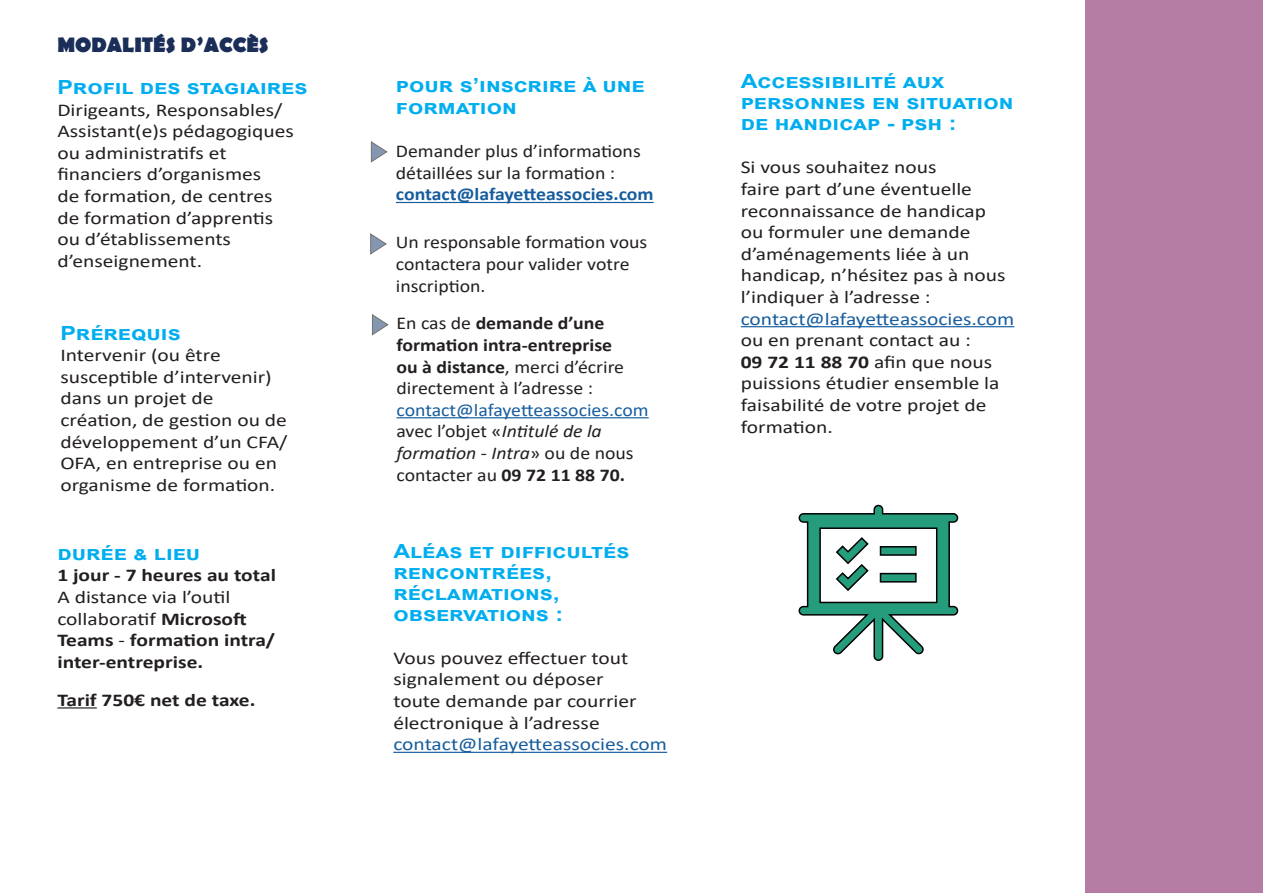
<style>
.page{position:relative;width:1263px;height:893px;background:#fff}
.page>*{position:absolute;margin:0;border:0;box-sizing:border-box;transform-origin:0 0}
.t1{font:700 21px "Berlin Sans FB";color:#1b2e59}
.t2{font:700 19.5px/21px "Arial";color:#00aeef;scale:1.19 1}
.t3{font:18px/21.6px "Calibri";color:#231f20;scale:1.19 1}
.t4{font:18px/21.6px "Calibri";color:#231f20;scale:1.1 1}
.t5{font:700 18px/21.6px "Calibri";color:#231f20;scale:1.19 1}
.t6{font:18px/21.6px "Calibri";color:#175d9e;scale:1.19 1}
.t7{font:700 18px "Calibri";color:#231f20;scale:1.1 1}
.t8{font:700 18px "Calibri";color:#175d9e;scale:1.1 1}
.t9{font:18px "Calibri";color:#175d9e;scale:1.1 1}
.s1{font-weight:400}
.s2{font-weight:700}
.s3{font-style:italic}
.s4{color:#175d9e}
.s5{color:#231f20}
</style>
<div class="page">
<hr style="left:396px;top:202px;width:258px;height:1px;background:#175d9e">
<hr style="left:396px;top:417px;width:253px;height:1px;background:#175d9e">
<svg style="left:371px;top:142px;width:16px;height:20px"></svg>
<svg style="left:372px;top:314px;width:16px;height:21px"></svg>
<svg style="left:370px;top:234px;width:16px;height:20px"></svg>
<hr style="left:57px;top:707px;width:40px;height:1px;background:#231f20">
<hr style="left:393px;top:752px;width:274px;height:1px;background:#175d9e">
<hr style="left:741px;top:326px;width:273px;height:1px;background:#175d9e">
<div style="left:1085px;top:0;width:178px;height:893px;background:#b57ca4"></div>
<svg style="left:798px;top:504px;width:161px;height:157px"></svg>
<p class="t1" style="left:57px;top:33px;width:213px">MODALITÉS D’ACCÈS</p>
<p class="t2" style="left:57px;top:77px;width:212px">Profil des stagiaires</p>
<p class="t3" style="left:57px;top:98px;width:200px">Dirigeants, Responsables/<br>Assistant(e)s pédagogiques ou administratifs et financiers d’organismes<br>de formation, de centres de formation d’apprentis ou d’établissements d’enseignement.</p>
<p class="t2" style="left:60px;top:322px;width:103px">Prérequis</p>
<p class="t3" style="left:60px;top:344px;width:192px">Intervenir (ou être susceptible d’intervenir) dans un projet de création, de gestion ou de développement d’un CFA/<br>OFA, en entreprise ou en organisme de formation.</p>
<p class="t2" style="left:57px;top:543px;width:122px">durée &amp; lieu</p>
<p class="t5" style="left:57px;top:564px;width:185px">1 jour - 7 heures au total</p>
<p class="t5" style="left:57px;top:586px;width:185px"><span class="s1">A distance via l’outil collaboratif</span> Microsoft<br>Teams <span class="s1">-</span> formation intra/ inter-entreprise.</p>
<p class="t5" style="left:57px;top:689px;width:168px">Tarif 750€ net de taxe.</p>
<p class="t2" style="left:396px;top:75px;width:211px;line-height:21.6px">pour s’inscrire à une formation</p>
<p class="t4" style="left:396px;top:140px;width:224px">Demander plus d’informations détaillées sur la formation :</p>
<p class="t8" style="left:396px;top:182px;width:236px">contact@lafayetteassocies.com</p>
<p class="t4" style="left:396px;top:231px;width:230px">Un responsable formation vous</p>
<p class="t4" style="left:396px;top:253px;width:214px">contactera pour valider votre</p>
<p class="t4" style="left:396px;top:274px;width:83px">inscription.</p>
<p class="t7" style="left:396px;top:311px;width:191px"><span class="s1">En cas de</span> demande d’une</p>
<p class="t7" style="left:396px;top:332px;width:198px">formation intra-entreprise</p>
<p class="t4" style="left:396px;top:355px;width:208px"><span class="s2">ou à distance</span>, merci d’écrire</p>
<p class="t4" style="left:396px;top:377px;width:180px">directement à l’adresse :</p>
<p class="t9" style="left:396px;top:397px;width:231px">contact@lafayetteassocies.com</p>
<p class="t4" style="left:396px;top:420px;width:217px">avec l’objet «<span class="s3">Intitulé de la formation - Intra</span>» ou de nous contacter au <span class="s2">09 72 11 88 70.</span></p>
<p class="t2" style="left:393px;top:540px;width:200px">Aléas et difficultés rencontrées, réclamations, observations :</p>
<p class="t3" style="left:393px;top:647px;width:232px">Vous pouvez effectuer tout signalement ou déposer<br>toute demande par courrier électronique à l’adresse <span class="s4">contact@lafayetteassocies.com</span></p>
<p class="t2" style="left:741px;top:71px;width:231px">Accessibilité aux personnes en situation de handicap - psh :</p>
<p class="t3" style="left:741px;top:156px;width:224px">Si vous souhaitez nous<br>faire part d’une éventuelle reconnaissance de handicap ou formuler une demande d’aménagements liée à un handicap, n’hésitez pas à nous l’indiquer à l’adresse :</p>
<p class="t6" style="left:741px;top:307px;width:231px">contact@lafayetteassocies.com <span class="s5">ou en prenant contact au :</span></p>
<p class="t3" style="left:741px;top:351px;width:219px"><span class="s2">09 72 11 88 70</span> afin que nous puissions étudier ensemble la faisabilité de votre projet de formation.</p>
</div>
